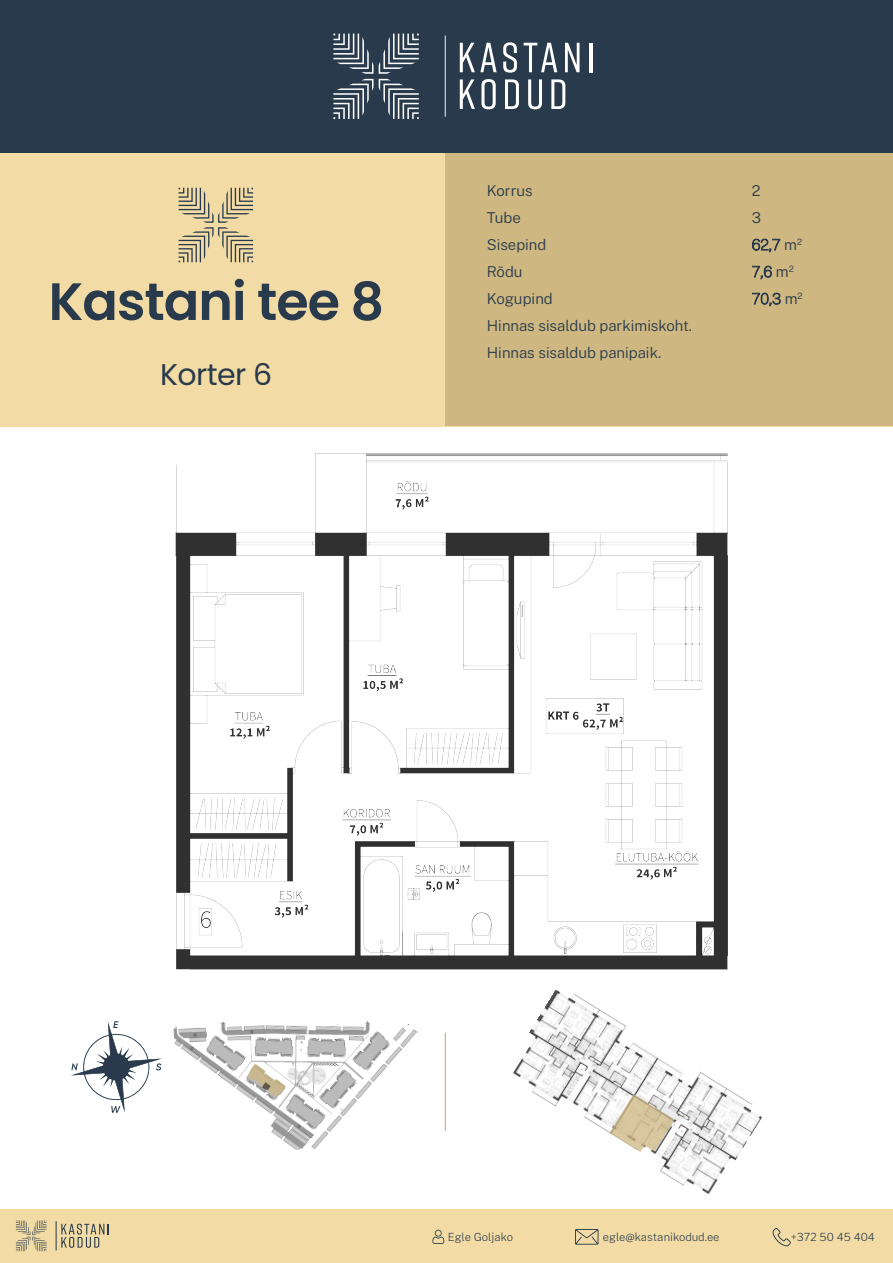
<style>
.page{position:relative;width:893px;height:1263px;background:#fff}
.page>*{position:absolute;margin:0;border:0;box-sizing:border-box;transform-origin:0 0}
.t1{font:600 52.5px "Poppins";letter-spacing:-.02em;color:#283a4b}
.t2{font:30px "Poppins";letter-spacing:-.02em;color:#283a4b}
.t3{font:100 15px/27px "Public Sans";color:#283a4b}
.t4{font:200 11.25px "Public Sans";color:#283a4b}
</style>
<div class="page">
<div style="left:0;top:0;width:893px;height:426px;background:#f2dba5"></div>
<div style="left:0;top:1210px;width:893px;height:53px;background:#f2dba5"></div>
<div style="left:445px;top:0;width:448px;height:426px;background:#ceb781"></div>
<svg style="left:71px;top:1021px;width:91px;height:92px"></svg>
<img style="left:173px;top:1021px;width:245px;height:129px">
<svg style="left:179px;top:188px;width:74px;height:74px"></svg>
<svg style="left:575px;top:1229px;width:23px;height:16px"></svg>
<svg style="left:432px;top:1230px;width:12px;height:14px"></svg>
<svg style="left:772px;top:1228px;width:19px;height:18px"></svg>
<svg style="left:16px;top:1220px;width:31px;height:31px"></svg>
<svg style="left:61px;top:1224px;width:48px;height:24px"></svg>
<div style="left:0;top:0;width:893px;height:153px;background:#283a4b"></div>
<svg style="left:333px;top:34px;width:86px;height:85px"></svg>
<svg style="left:460px;top:43px;width:37px;height:29px"></svg>
<svg style="left:503px;top:42px;width:14px;height:31px"></svg>
<svg style="left:524px;top:43px;width:33px;height:29px"></svg>
<svg style="left:565px;top:43px;width:15px;height:29px"></svg>
<hr style="left:589px;top:43px;width:3px;height:29px;background:#fff">
<svg style="left:460px;top:79px;width:15px;height:30px"></svg>
<svg style="left:481px;top:79px;width:15px;height:30px"></svg>
<svg style="left:505px;top:79px;width:14px;height:30px"></svg>
<svg style="left:528px;top:79px;width:14px;height:30px"></svg>
<svg style="left:551px;top:79px;width:14px;height:30px"></svg>
<hr style="left:445px;top:36px;width:1px;height:81px;background:#f1f2f2">
<hr style="left:445px;top:1033px;width:1px;height:97px;background:#ceb781">
<img style="left:513px;top:989px;width:249px;height:205px">
<svg style="left:609px;top:1094px;width:65px;height:58px"></svg>
<svg style="left:247px;top:1063px;width:39px;height:34px"></svg>
<img style="left:175px;top:454px;width:553px;height:515px">
<h1 class="t1" style="left:49px;top:271px;width:337px">Kastani tee 8</h1>
<h2 class="t2" style="left:160px;top:357px;width:113px">Korter 6</h2>
<p class="t3" style="left:487px;top:177px;width:207px">Korrus<br>Tube<br>Sisepind<br>Rõdu<br>Kogupind<br>Hinnas sisaldub parkimiskoht.<br>Hinnas sisaldub panipaik.</p>
<p class="t3" style="left:752px;top:177px;width:53px">2<br>3<br>62,7 m<sup>2<br></sup>7,6 m<sup>2<br></sup>70,3 m<sup>2</sup></p>
<p class="t4" style="left:448px;top:1230px;width:67px">Egle Goljako</p>
<p class="t4" style="left:603px;top:1230px;width:118px">egle@kastanikodud.ee</p>
<p class="t4" style="left:791px;top:1230px;width:85px">+372 50 45 404</p>
</div>
